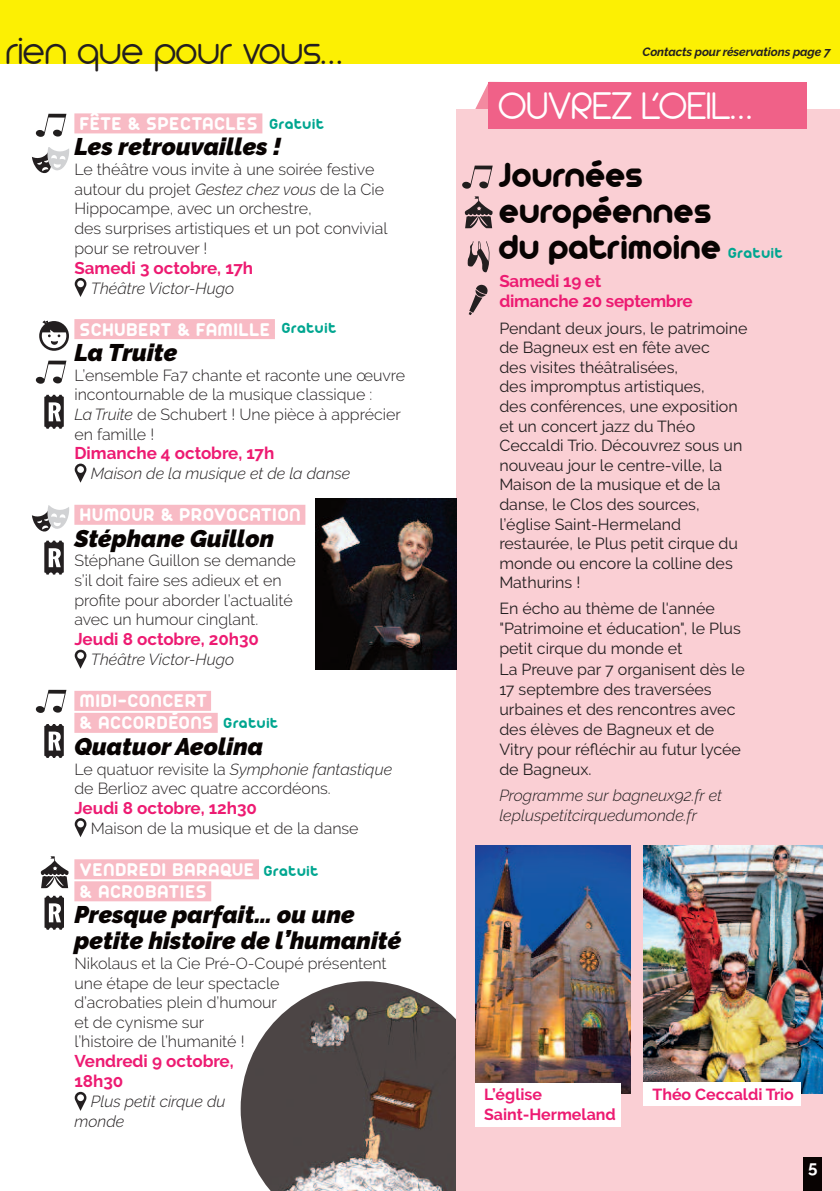
<style>
.page{position:relative;width:840px;height:1191px;background:#fff}
.page>*{position:absolute;margin:0;border:0;box-sizing:border-box;transform-origin:0 0}
.t1{font:300 41.6px "Arista 2.0 Alternate";color:#fff}
.t2{font:300 41.4px "Arista 2.0";color:#231f20}
.t3{font:38px/36px "Arista 2.0";color:#080302}
.t4{font:italic 900 24px/26px "Raleway";color:#080302}
.t5{font:20px/22px "Arista 2.0";letter-spacing:.05em;color:#fff}
.t6{font:700 17px/20px "Raleway";color:#ed1b72}
.t7{font:700 17px "Raleway";color:#fff}
.t8{font:300 16px/19.6px "Raleway";color:#231f20}
.t9{font:16px/19.6px "Raleway";color:#231f20}
.t10{font:italic 300 16px/20px "Raleway";color:#231f20}
.t11{font:700 16px/19.6px "Raleway";color:#ed1b72}
.t12{font:16px "Arista 2.0";letter-spacing:.05em;color:#00a690}
.t13{font:italic 700 12px "Raleway";letter-spacing:-.01em;color:#231f20}
.s1{color:#f8bbc5}
.s2{font-style:italic}
</style>
<div class="page">
<div style="left:74px;top:113px;width:188px;height:20px;background:#f8bbc5"></div>
<div style="left:74px;top:319px;width:201px;height:20px;background:#f8bbc5"></div>
<div style="left:74px;top:505px;width:231px;height:20px;background:#f8bbc5"></div>
<div style="left:74px;top:691px;width:137px;height:20px;background:#f8bbc5"></div>
<div style="left:74px;top:713px;width:143px;height:20px;background:#f8bbc5"></div>
<div style="left:74px;top:859px;width:185px;height:20px;background:#f8bbc5"></div>
<div style="left:74px;top:881px;width:137px;height:20px;background:#f8bbc5"></div>
<svg style="left:75px;top:1091px;width:11px;height:20px"></svg>
<svg style="left:75px;top:818px;width:11px;height:19px"></svg>
<svg style="left:75px;top:649px;width:11px;height:20px"></svg>
<svg style="left:75px;top:463px;width:11px;height:20px"></svg>
<svg style="left:75px;top:278px;width:11px;height:19px"></svg>
<img style="left:240px;top:981px;width:216px;height:210px">
<div style="left:0;top:0;width:839px;height:64px;background:#fcf003"></div>
<svg style="left:475px;top:84px;width:13px;height:25px"></svg>
<div style="left:456px;top:109px;width:383px;height:1082px;background:#facfd4"></div>
<div style="left:488px;top:82px;width:318px;height:46px;background:#f06188"></div>
<div style="left:803px;top:1157px;width:18px;height:34px;background:#080302"></div>
<svg style="left:32px;top:147px;width:37px;height:27px"></svg>
<svg style="left:32px;top:506px;width:37px;height:26px"></svg>
<svg style="left:467px;top:241px;width:22px;height:32px"></svg>
<svg style="left:39px;top:320px;width:30px;height:31px"></svg>
<svg style="left:36px;top:114px;width:30px;height:23px"></svg>
<svg style="left:462px;top:166px;width:30px;height:23px"></svg>
<svg style="left:36px;top:361px;width:30px;height:23px"></svg>
<svg style="left:44px;top:395px;width:20px;height:34px"></svg>
<svg style="left:36px;top:690px;width:30px;height:23px"></svg>
<svg style="left:44px;top:724px;width:20px;height:34px"></svg>
<svg style="left:44px;top:895px;width:20px;height:34px"></svg>
<svg style="left:44px;top:540px;width:20px;height:34px"></svg>
<svg style="left:468px;top:284px;width:19px;height:31px"></svg>
<svg style="left:41px;top:856px;width:28px;height:32px"></svg>
<svg style="left:464px;top:196px;width:28px;height:32px"></svg>
<img style="left:316px;top:498px;width:140px;height:171px">
<img style="left:475px;top:845px;width:155px;height:248px">
<img style="left:643px;top:845px;width:178px;height:248px">
<div style="left:475px;top:1082px;width:145px;height:44px;background:#fff"></div>
<div style="left:643px;top:1082px;width:157px;height:24px;background:#fff"></div>
<h2 class="t2" style="left:6px;top:21px;width:338px">rien que pour vous…</h2>
<p class="t5" style="left:80px;top:112px;width:184px">FÊTE &amp; SPECTACLES<span class="s1">;</span></p>
<h3 class="t4" style="left:74px;top:134px;width:208px">Les retrouvailles !</h3>
<p class="t8" style="left:74px;top:160px;width:314px">Le théâtre vous invite à une soirée festive autour du projet <span class="s2">Gestez chez vous</span> de la Cie Hippocampe, avec un orchestre,<br>des surprises artistiques et un pot convivial pour se retrouver !</p>
<p class="t6" style="left:74px;top:258px;width:180px">Samedi 3 octobre, 17h</p>
<p class="t10" style="left:91px;top:278px;width:145px">Théâtre Victor-Hugo</p>
<p class="t5" style="left:80px;top:318px;width:196px">SCHUBERT &amp; FAMILLE<span class="s1">;</span></p>
<h3 class="t4" style="left:74px;top:340px;width:104px">La Truite</h3>
<p class="t8" style="left:74px;top:365px;width:332px">L’ensemble Fa7 chante et raconte une œuvre incontournable de la musique classique :<br><span class="s2">LaTruite</span> de Schubert ! Une pièce à apprécier en famille !</p>
<p class="t6" style="left:74px;top:443px;width:201px">Dimanche 4 octobre, 17h</p>
<p class="t10" style="left:91px;top:463px;width:261px">Maison de la musique et de la danse</p>
<p class="t5" style="left:80px;top:503px;width:227px">HUMOUR &amp; PROVOCATION<span class="s1">;</span></p>
<h3 class="t4" style="left:74px;top:525px;width:201px">Stéphane Guillon</h3>
<p class="t8" style="left:74px;top:551px;width:223px">Stéphane Guillon se demande s’il doit faire ses adieux et en profite pour aborder l’actualité avec un humour cinglant.</p>
<p class="t6" style="left:74px;top:629px;width:186px">Jeudi 8 octobre, 20h30</p>
<p class="t10" style="left:91px;top:649px;width:145px">Théâtre Victor-Hugo</p>
<p class="t5" style="left:80px;top:689px;width:139px">MIDI-CONCERT<span class="s1">; </span>&amp; ACCORDÉONS<span class="s1">;</span></p>
<h3 class="t4" style="left:74px;top:733px;width:190px">Quatuor Aeolina</h3>
<p class="t8" style="left:74px;top:759px;width:319px">Le quatuor revisite la <span class="s2">Symphonie fantastique </span>de Berlioz avec quatre accordéons.</p>
<p class="t6" style="left:74px;top:798px;width:184px">Jeudi 8 octobre, 12h30</p>
<p class="t8" style="left:91px;top:818px;width:269px">Maison de la musique et de la danse</p>
<p class="t5" style="left:80px;top:858px;width:180px">VENDREDI BARAQUE<span class="s1">; </span>&amp; ACROBATIES<span class="s1">;</span></p>
<h3 class="t4" style="left:74px;top:902px;width:328px">Presque parfait… ou une petite histoire de l’humanité</h3>
<p class="t8" style="left:74px;top:953px;width:313px">Nikolaus et la Cie Pré-O-Coupé présentent une étape de leur spectacle<br>d’acrobaties plein d’humour<br>et de cynisme sur<br>l’histoire de l’humanité !</p>
<p class="t6" style="left:74px;top:1051px;width:161px">Vendredi 9 octobre,<br>18h30</p>
<p class="t10" style="left:74px;top:1091px;width:152px;text-indent:16px">Plus petit cirque du monde</p>
<p class="t12" style="left:269px;top:114px;width:56px">Gratuit</p>
<p class="t12" style="left:281px;top:318px;width:56px">Gratuit</p>
<p class="t12" style="left:223px;top:712px;width:56px">Gratuit</p>
<p class="t12" style="left:264px;top:861px;width:56px">Gratuit</p>
<p class="t13" style="left:642px;top:45px;width:189px">Contacts pour réservations page 7</p>
<h1 class="t1" style="left:498px;top:81px;width:255px">OUVREZ L’OEIL…</h1>
<h3 class="t3" style="left:498px;top:156px;width:223px">Journées européennes du patrimoine</h3>
<p class="t6" style="left:499px;top:271px;width:194px">Samedi 19 et<br>dimanche 20 septembre</p>
<p class="t12" style="left:727px;top:243px;width:56px">Gratuit</p>
<p class="t9" style="left:499px;top:318px;width:249px">Pendant deux jours, le patrimoine de Bagneux est en fête avec<br>des visites théâtralisées,<br>des impromptus artistiques,<br>des conférences, une exposition et un concert jazz du Théo<br>Ceccaldi Trio. Découvrez sous un nouveau jour le centre-ville, la<br>Maison de la musique et de la danse, le Clos des sources, l’église Saint-Hermeland restaurée, le Plus petit cirque du monde ou encore la colline des<br>Mathurins !</p>
<p class="t9" style="left:499px;top:599px;width:247px">En écho au thème de l'année "Patrimoine et éducation", le Plus petit cirque du monde et<br>La Preuve par 7 organisent dès le<br>17 septembre des traversées urbaines et des rencontres avec des élèves de Bagneux et de<br>Vitry pour réfléchir au futur lycée de Bagneux.</p>
<p class="t10" style="left:499px;top:785px;width:224px">Programme sur bagneux92.fr et lepluspetitcirquedumonde.fr</p>
<p class="t11" style="left:484px;top:1085px;width:133px">L’église<br>Saint-Hermeland</p>
<p class="t11" style="left:652px;top:1085px;width:143px">Théo Ceccaldi Trio</p>
<p class="t7" style="left:807px;top:1157px;width:11px">5</p>
</div>
